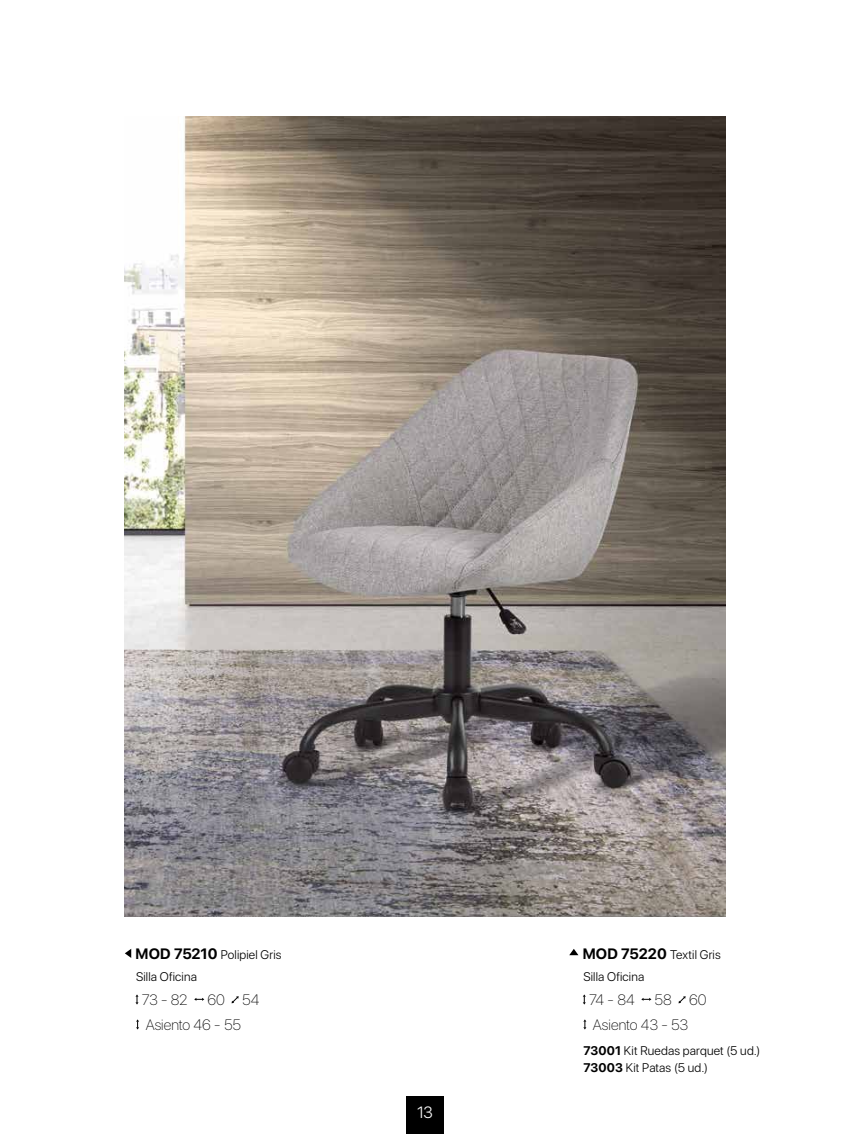
<style>
.page{position:relative;width:851px;height:1134px;background:#fff}
.page>*{position:absolute;margin:0;border:0;box-sizing:border-box;transform-origin:0 0}
.t1{font:300 16.25px "SF Pro Display";color:#fff}
.t2{font:100 15px "SF Pro Display";letter-spacing:.005em;color:#000}
.t3{font:300 12.5px/17.5px "SF Pro Display";letter-spacing:.01em;color:#000}
.s1{font-weight:700;font-size:15px}
.s2{font-weight:700}
</style>
<div class="page">
<div style="left:406px;top:1096px;width:38px;height:38px;background:#000"></div>
<img style="left:125px;top:116px;width:600px;height:801px">
<svg style="left:583px;top:994px;width:2px;height:10px"></svg>
<svg style="left:641px;top:998px;width:10px;height:3px"></svg>
<svg style="left:678px;top:996px;width:7px;height:7px"></svg>
<svg style="left:569px;top:949px;width:9px;height:6px"></svg>
<svg style="left:135px;top:994px;width:3px;height:10px"></svg>
<svg style="left:194px;top:998px;width:10px;height:3px"></svg>
<svg style="left:231px;top:996px;width:8px;height:7px"></svg>
<svg style="left:125px;top:949px;width:6px;height:9px"></svg>
<svg style="left:136px;top:1019px;width:3px;height:10px"></svg>
<svg style="left:583px;top:1019px;width:3px;height:10px"></svg>
<p class="t3" style="left:135px;top:946px;width:147px"><span class="s1">MOD 75210</span> Polipiel Gris</p>
<p class="t2" style="left:142px;top:989px;width:47px">73 - 82</p>
<p class="t2" style="left:207px;top:989px;width:53px">60 54</p>
<p class="t3" style="left:582px;top:946px;width:139px"><span class="s1">MOD 75220</span> Textil Gris</p>
<p class="t2" style="left:589px;top:989px;width:47px">74 - 84</p>
<p class="t2" style="left:654px;top:989px;width:53px">58 60</p>
<p class="t3" style="left:136px;top:968px;width:62px">Silla Oficina</p>
<p class="t2" style="left:146px;top:1014px;width:97px">Asiento 46 - 55</p>
<p class="t2" style="left:593px;top:1014px;width:97px">Asiento 43 - 53</p>
<p class="t3" style="left:583px;top:1042px;width:178px"><span class="s2">73001</span> Kit Ruedas parquet (5 ud.)<br><span class="s2">73003</span> Kit Patas (5 ud.)</p>
<p class="t3" style="left:583px;top:968px;width:62px">Silla Oficina</p>
<h1 class="t1" style="left:417px;top:1101px;width:17px">13</h1>
</div>
